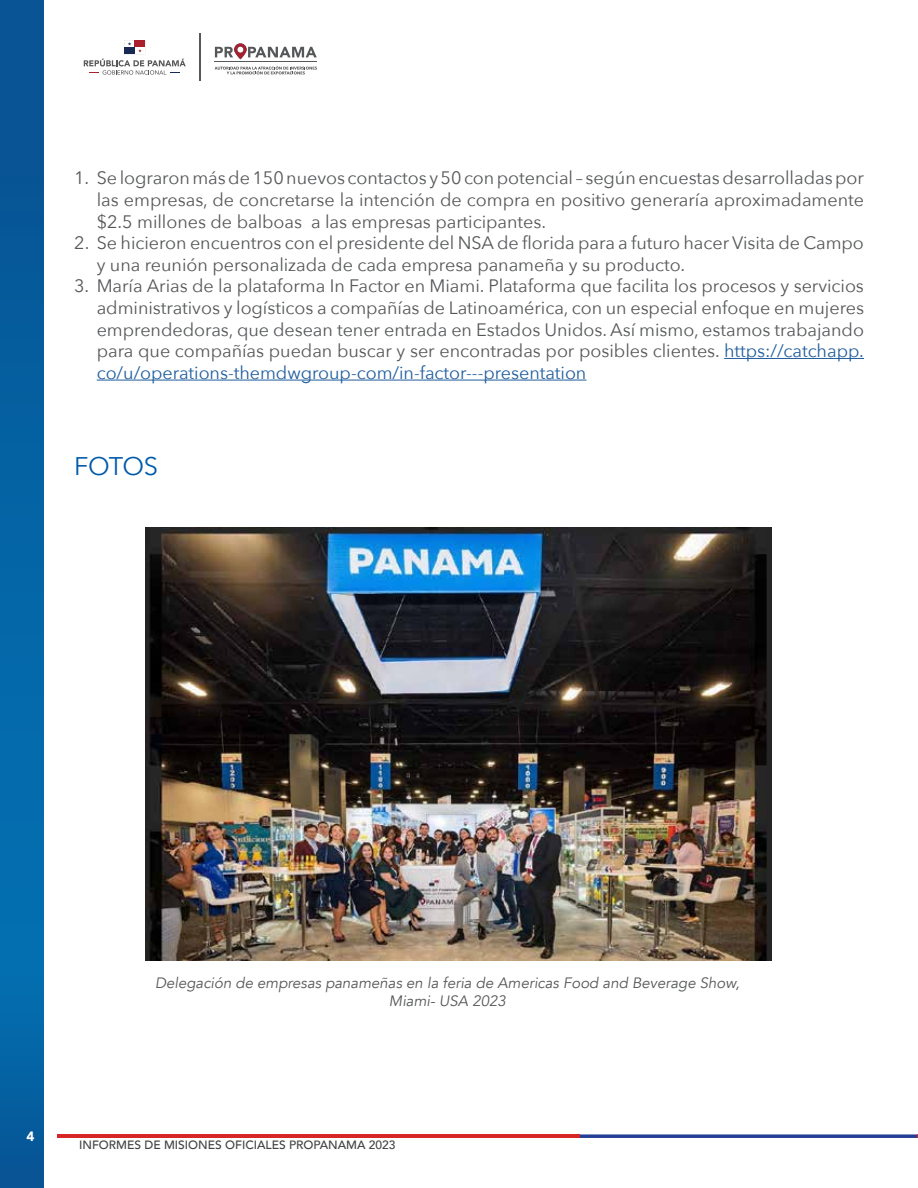
<style>
.page{position:relative;width:918px;height:1188px;background:#fff}
.page>*{position:absolute;margin:0;border:0;box-sizing:border-box;transform-origin:0 0}
.t1{font:25.5px "Avenir Next";letter-spacing:-.025em;color:#0059aa}
.t2{font:18px/21.6px "Avenir Next";color:#555759;text-align:justify}
.t3{font:italic 15px/18px "Avenir";color:#555759;text-align:center}
.t4{font:900 13.5px "Avenir";color:#fff}
.t5{font:500 12px "Avenir";color:#414042}
.s1{color:#215e9e}
</style>
<div class="page">
<svg style="left:0;top:0;width:43px;height:1188px;background:#0461a2"></svg>
<hr style="left:57px;top:1134px;width:522px;height:4px;background:#d62726">
<svg style="left:579px;top:1134px;width:339px;height:4px"></svg>
<svg style="left:215px;top:66px;width:102px;height:8px"></svg>
<svg style="left:215px;top:43px;width:102px;height:16px"></svg>
<hr style="left:215px;top:62px;width:102px;height:1px;background:#555759">
<svg style="left:84px;top:40px;width:102px;height:35px"></svg>
<hr style="left:200px;top:34px;width:1px;height:47px;background:#555759">
<hr style="left:724px;top:358px;width:140px;height:1px;background:#215e9e">
<hr style="left:97px;top:380px;width:489px;height:1px;background:#215e9e">
<img style="left:145px;top:527px;width:626px;height:434px">
<p class="t2" style="left:97px;top:166px;width:769px;text-indent:-23px">1. Selograronmásde150nuevos contactos y50conpotencial – segúnencuestasdesarrolladaspor las empresas, de concretarse la intención de compra en positivo generaría aproximadamente $2.5 millones de balboas a las empresas participantes.</p>
<p class="t2" style="left:97px;top:231px;width:769px;text-indent:-22px">2. Se hicieron encuentros con el presidente del NSA de florida para a futuro hacer Visita de Campo y una reunión personalizada de cada empresa panameña y su producto.</p>
<p class="t2" style="left:97px;top:274px;width:769px;text-indent:-22px">3. María Arias de la plataforma In Factor en Miami. Plataforma que facilita los procesos y servicios administrativos y logísticos a compañías de Latinoamérica, con un especial enfoque en mujeres emprendedoras, que desean tener entrada en Estados Unidos. Así mismo, estamos trabajando para que compañías puedan buscar y ser encontradas por posibles clientes. <span class="s1">https://catchapp. co/u/operations-themdwgroup-com/in-factor---presentation</span></p>
<h1 class="t1" style="left:74px;top:444px;width:86px">FOTOS</h1>
<p class="t3" style="left:155px;top:974px;width:586px">Delegación de empresas panameñas en la feria de Americas Food and Beverage Show,<br>Miami- USA 2023</p>
<p class="t4" style="left:26px;top:1125px;width:9px">4</p>
<p class="t5" style="left:79px;top:1135px;width:318px">INFORMES DE MISIONES OFICIALES PROPANAMA 2023</p>
</div>
